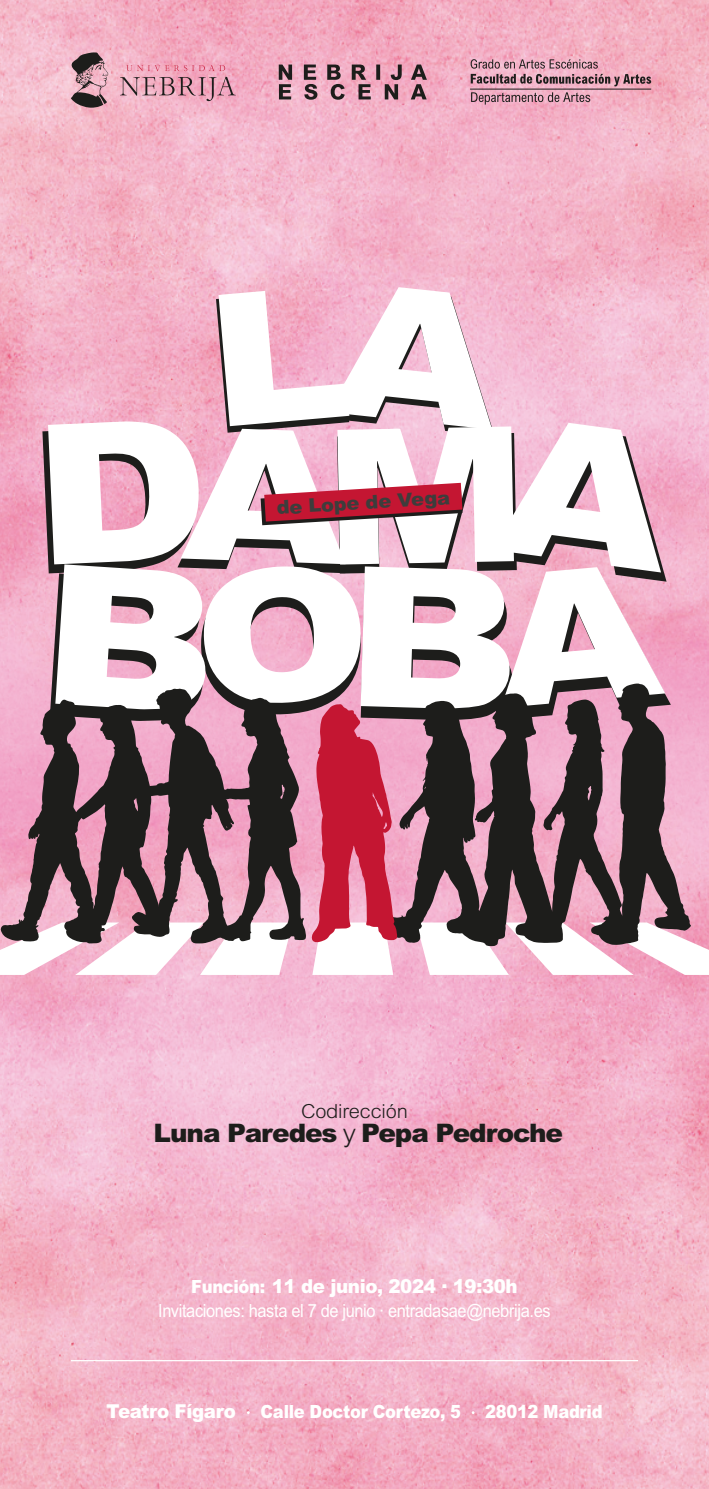
<style>
.page{position:relative;width:709px;height:1489px;background:#fff}
.page>*{position:absolute;margin:0;border:0;box-sizing:border-box;transform-origin:0 0}
.Elenco{font:900 25.5px "Arial MT Pro";letter-spacing:-.04em;color:#1d1d1b}
.Elenco-2{font:300 19.5px "Arial MT Pro";letter-spacing:-.01em;color:#1d1d1b}
.t1{font:900 19.25px "Arial MT Pro";letter-spacing:-.02em;color:#fff;scale:.95 1}
.t2{font:900 18.75px "Arial MT Pro";color:#3d3d3c}
.t3{font:18.25px "Arial MT Pro";letter-spacing:-.02em;color:#fff;scale:.9 1}
.t4{font:900 18.25px "Arial MT Pro";letter-spacing:-.02em;color:#fff;scale:.9 1}
.t5{font:900 11.25px "Arial MT Pro";color:#3d3d3c}
.s1{font-weight:300}
.s2{font-size:18.25px}
</style>
<div class="page">
<img style="left:0;top:0;width:709px;height:287px">
<img style="left:0;top:974px;width:709px;height:514px">
<svg style="left:71px;top:52px;width:37px;height:56px;background:#96747d"></svg>
<svg style="left:126px;top:65px;width:99px;height:6px"></svg>
<svg style="left:120px;top:77px;width:116px;height:24px;background:#ce94a6"></svg>
<svg style="left:279px;top:65px;width:148px;height:35px;background:#b18190"></svg>
<hr style="left:470px;top:89px;width:181px;height:1px;background:#1d1d1b">
<svg style="left:470px;top:59px;width:181px;height:27px;background:#c2909f"></svg>
<svg style="left:471px;top:92px;width:119px;height:13px;background:#c28e9f"></svg>
<svg style="left:0;top:287px;width:709px;height:687px"></svg>
<hr style="left:71px;top:1359px;width:567px;height:2px;background:#fff">
<p class="t2" style="left:276px;top:496px;width:175px;rotate:-4deg">de Lope de Vega</p>
<p class="t5" style="left:309px;top:495px;width:105px;rotate:-3deg">de Lope de Vega</p>
<p class="Elenco-2" style="left:301px;top:1099px;width:108px">Codirección</p>
<p class="Elenco" style="left:154px;top:1116px;width:411px">Luna Paredes <span class="s1">y</span> Pepa Pedroche</p>
<p class="t1" style="left:191px;top:1273px;width:345px"><span class="s2">Función:</span> 11 de junio, 2024 · 19:30h</p>
<p class="t3" style="left:158px;top:1300px;width:437px">Invitaciones: hasta el 7 de junio · entradasae@nebrija.es</p>
<p class="t1" style="left:106px;top:1398px;width:138px">Teatro Fígaro</p>
<p class="t4" style="left:260px;top:1399px;width:224px">Calle Doctor Cortezo, 5</p>
<p class="t4" style="left:485px;top:1399px;width:132px">28012 Madrid</p>
</div>
